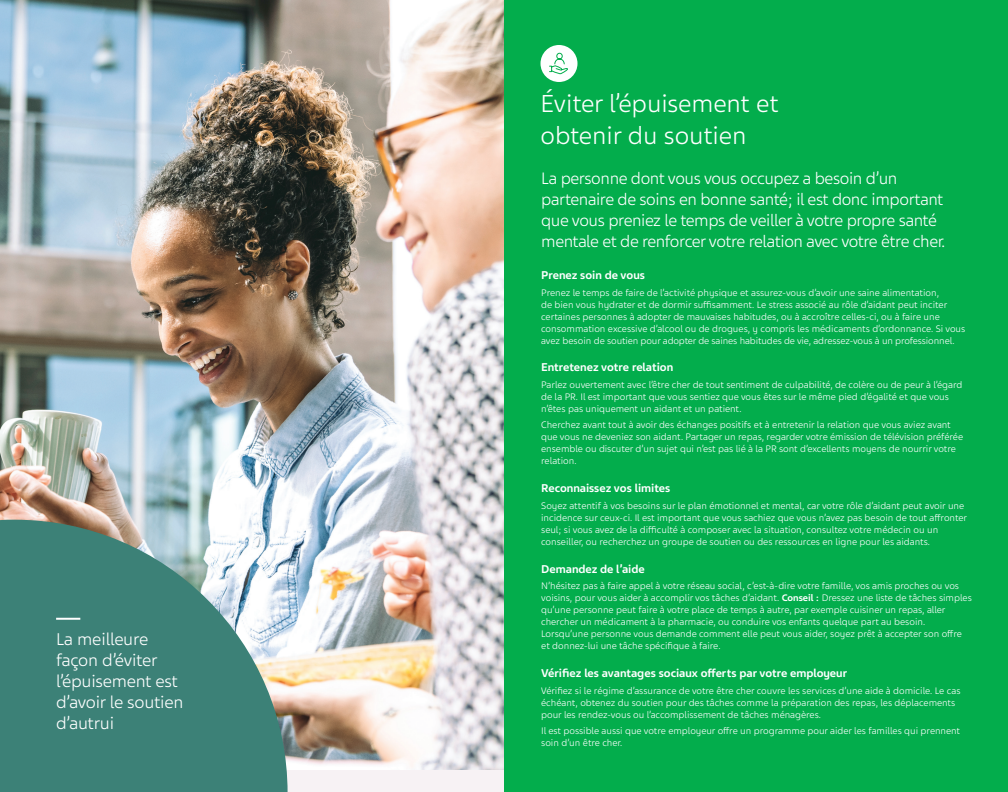
<style>
.page{position:relative;width:1008px;height:792px;background:#fff}
.page>*{position:absolute;margin:0;border:0;box-sizing:border-box;transform-origin:0 0}
.t1{font:300 26px/31.2px "Teva Sans";color:#fff}
.t2{font:300 18px/21px "Teva Sans";letter-spacing:-.01em;color:#fff}
.t3{font:300 17.5px/21px "Teva Sans";letter-spacing:-.02em;color:#fff}
.t4{font:700 12px "Teva Sans";color:#fff}
.t5{font:300 10px/12px "Teva Sans";color:#fff}
.s1{font-weight:700}
</style>
<div class="page">
<img style="left:0;top:0;width:504px;height:770px">
<div style="left:504px;top:0;width:504px;height:792px;background:#03ad4c"></div>
<div style="left:540px;top:45px;width:38px;height:37px;background:#fff;border-radius:50%"></div>
<svg style="left:0;top:520px;width:288px;height:272px;background:#5a938b"></svg>
<hr style="left:56px;top:618px;width:24px;height:2px;background:#fff">
<svg style="left:549px;top:52px;width:19px;height:23px"></svg>
<h2 class="t2" style="left:56px;top:629px;width:129px">La meilleure façon d’éviter l’épuisement est d’avoir le soutien d’autrui</h2>
<h1 class="t1" style="left:540px;top:88px;width:240px">Éviter l’épuisement et obtenir du soutien</h1>
<h3 class="t3" style="left:541px;top:168px;width:405px">La personne dont vous vous occupez a besoin d’un partenaire de soins en bonne santé; il est donc important que vous preniez le temps de veiller à votre propre santé mentale et de renforcer votre relation avec votre être cher.</h3>
<p class="t4" style="left:541px;top:268px;width:105px">Prenez soin de vous</p>
<p class="t5" style="left:541px;top:286px;width:426px">Prenez le temps de faire de l’activité physique et assurez-vous d’avoir une saine alimentation,<br>de bien vous hydrater et de dormir suffisamment. Le stress associé au rôle d’aidant peut inciter certaines personnes à adopter de mauvaises habitudes, ou à accroître celles-ci, ou à faire une consommation excessive d’alcool ou de drogues, y compris les médicaments d’ordonnance. Si vous avez besoin de soutien pour adopter de saines habitudes de vie, adressez-vous à un professionnel.</p>
<p class="t4" style="left:541px;top:360px;width:134px">Entretenez votre relation</p>
<p class="t5" style="left:541px;top:379px;width:423px">Parlez ouvertement avec l’être cher de tout sentiment de culpabilité, de colère ou de peur à l’égard de la PR. Il est important que vous sentiez que vous êtes sur le même pied d’égalité et que vous n’êtes pas uniquement un aidant et un patient.</p>
<p class="t5" style="left:541px;top:419px;width:423px">Cherchez avant tout à avoir des échanges positifs et à entretenir la relation que vous aviez avant que vous ne deveniez son aidant. Partager un repas, regarder votre émission de télévision préférée ensemble ou discuter d’un sujet qui n’est pas lié à la PR sont d’excellents moyens de nourrir votre relation.</p>
<p class="t4" style="left:541px;top:481px;width:131px">Reconnaissez vos limites</p>
<p class="t5" style="left:541px;top:500px;width:427px">Soyez attentif à vos besoins sur le plan émotionnel et mental, car votre rôle d’aidant peut avoir une incidence sur ceux-ci. Il est important que vous sachiez que vous n’avez pas besoin de tout affronter seul; si vous avez de la difficulté à composer avec la situation, consultez votre médecin ou un conseiller, ou recherchez un groupe de soutien ou des ressources en ligne pour les aidants.</p>
<p class="t4" style="left:541px;top:562px;width:105px">Demandez de l’aide</p>
<p class="t5" style="left:541px;top:580px;width:432px">N’hésitez pas à faire appel à votre réseau social, c’est-à-dire votre famille, vos amis proches ou vos voisins, pour vous aider à accomplir vos tâches d’aidant. <span class="s1">Conseil :</span> Dressez une liste de tâches simples qu’une personne peut faire à votre place de temps à autre, par exemple cuisiner un repas, aller chercher un médicament à la pharmacie, ou conduire vos enfants quelque part au besoin.<br>Lorsqu’une personne vous demande comment elle peut vous aider, soyez prêt à accepter son offre et donnez-lui une tâche spécifique à faire.</p>
<p class="t4" style="left:541px;top:666px;width:308px">Vérifiez les avantages sociaux offerts par votre employeur</p>
<p class="t5" style="left:541px;top:684px;width:421px">Vérifiez si le régime d’assurance de votre être cher couvre les services d’une aide à domicile. Le cas échéant, obtenez du soutien pour des tâches comme la préparation des repas, les déplacements pour les rendez-vous ou l’accomplissement de tâches ménagères.</p>
<p class="t5" style="left:541px;top:725px;width:420px">Il est possible aussi que votre employeur offre un programme pour aider les familles qui prennent soin d’un être cher.</p>
</div>
